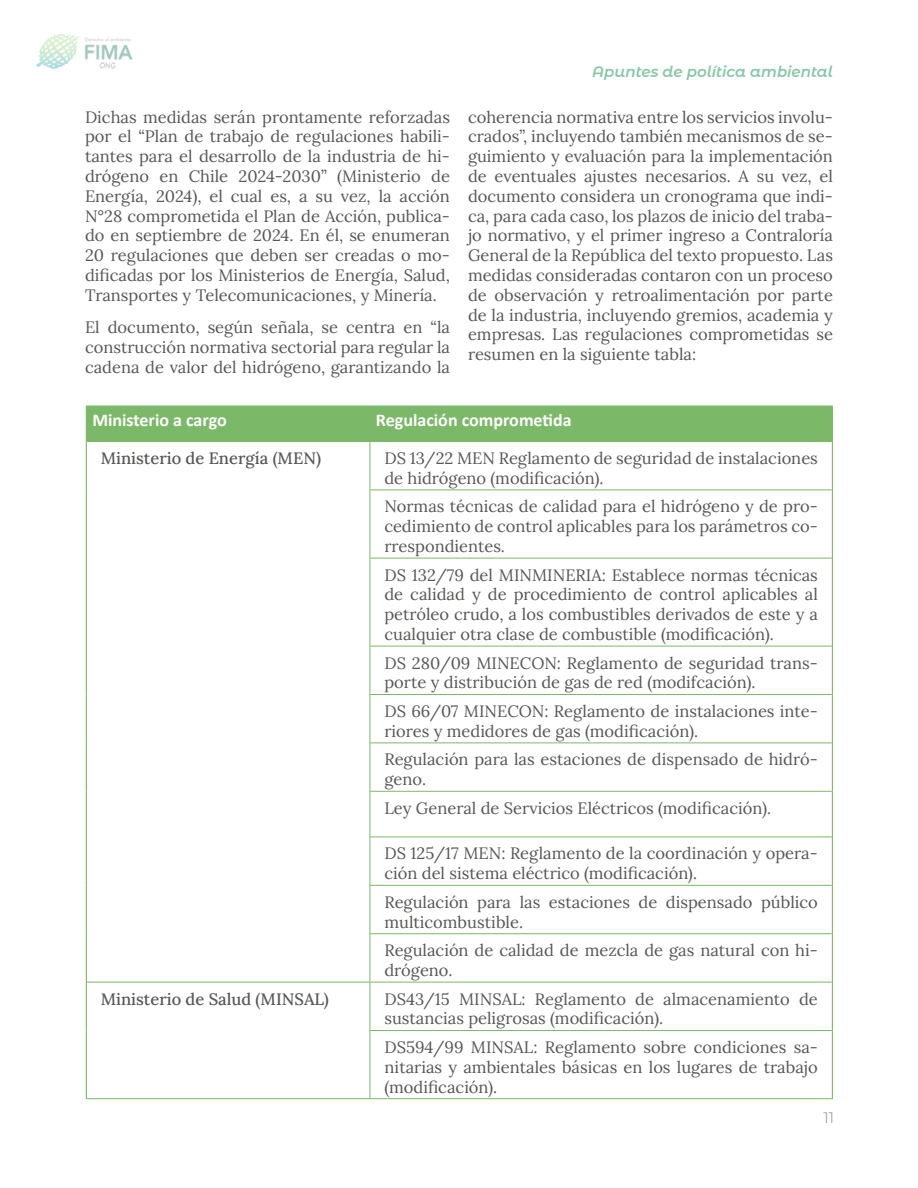
<style>
.page{position:relative;width:918px;height:1188px;background:#fff}
.page>*{position:absolute;margin:0;border:0;box-sizing:border-box;transform-origin:0 0}
.t1{font:700 18px "Calibri";color:#fff}
.t2{font:16.5px/19.8px "Lora";color:#575756}
.t3{font:500 16.5px "Lora";color:#575756}
.t4{font:italic 600 15px "Montserrat Alternates";color:#85c7a7}
.t5{font:300 15px "Montserrat Alternates";color:#878787}
</style>
<div class="page">
<img style="left:36px;top:34px;width:97px;height:35px">
<div style="left:87px;top:407px;width:745px;height:34px;background:#7bb868"></div>
<hr style="left:370px;top:407px;width:1px;height:34px;background:#7bb868">
<hr style="left:87px;top:441px;width:283px;height:1px;background:#7bb868">
<hr style="left:370px;top:441px;width:462px;height:1px;background:#7bb868">
<hr style="left:370px;top:442px;width:1px;height:48px;background:#7bb868">
<hr style="left:370px;top:490px;width:462px;height:1px;background:#7bb868">
<hr style="left:370px;top:490px;width:1px;height:68px;background:#7bb868">
<hr style="left:370px;top:558px;width:462px;height:1px;background:#7bb868">
<hr style="left:370px;top:558px;width:1px;height:88px;background:#7bb868">
<hr style="left:370px;top:646px;width:462px;height:1px;background:#7bb868">
<hr style="left:370px;top:646px;width:1px;height:48px;background:#7bb868">
<hr style="left:370px;top:694px;width:462px;height:1px;background:#7bb868">
<hr style="left:370px;top:695px;width:1px;height:48px;background:#7bb868">
<hr style="left:370px;top:743px;width:462px;height:1px;background:#7bb868">
<hr style="left:370px;top:743px;width:1px;height:48px;background:#7bb868">
<hr style="left:370px;top:791px;width:462px;height:1px;background:#7bb868">
<hr style="left:370px;top:792px;width:1px;height:45px;background:#7bb868">
<hr style="left:370px;top:837px;width:462px;height:1px;background:#7bb868">
<hr style="left:370px;top:837px;width:1px;height:48px;background:#7bb868">
<hr style="left:370px;top:885px;width:462px;height:1px;background:#7bb868">
<hr style="left:370px;top:886px;width:1px;height:47px;background:#7bb868">
<hr style="left:370px;top:933px;width:462px;height:1px;background:#7bb868">
<hr style="left:370px;top:934px;width:1px;height:48px;background:#7bb868">
<hr style="left:87px;top:982px;width:283px;height:1px;background:#7bb868">
<hr style="left:370px;top:982px;width:462px;height:1px;background:#7bb868">
<hr style="left:370px;top:982px;width:1px;height:48px;background:#7bb868">
<hr style="left:370px;top:1030px;width:462px;height:1px;background:#7bb868">
<hr style="left:370px;top:1031px;width:1px;height:67px;background:#7bb868">
<hr style="left:86px;top:1098px;width:284px;height:1px;background:#7bb868">
<hr style="left:370px;top:1098px;width:463px;height:1px;background:#7bb868">
<hr style="left:86px;top:441px;width:1px;height:49px;background:#7bb868">
<hr style="left:832px;top:441px;width:1px;height:49px;background:#7bb868">
<hr style="left:86px;top:490px;width:1px;height:68px;background:#7bb868">
<hr style="left:832px;top:490px;width:1px;height:68px;background:#7bb868">
<hr style="left:86px;top:558px;width:1px;height:88px;background:#7bb868">
<hr style="left:832px;top:558px;width:1px;height:88px;background:#7bb868">
<hr style="left:86px;top:646px;width:1px;height:48px;background:#7bb868">
<hr style="left:832px;top:646px;width:1px;height:48px;background:#7bb868">
<hr style="left:86px;top:694px;width:1px;height:49px;background:#7bb868">
<hr style="left:832px;top:694px;width:1px;height:49px;background:#7bb868">
<hr style="left:86px;top:743px;width:1px;height:48px;background:#7bb868">
<hr style="left:832px;top:743px;width:1px;height:48px;background:#7bb868">
<hr style="left:86px;top:791px;width:1px;height:46px;background:#7bb868">
<hr style="left:832px;top:791px;width:1px;height:46px;background:#7bb868">
<hr style="left:86px;top:837px;width:1px;height:48px;background:#7bb868">
<hr style="left:832px;top:837px;width:1px;height:48px;background:#7bb868">
<hr style="left:86px;top:885px;width:1px;height:49px;background:#7bb868">
<hr style="left:832px;top:885px;width:1px;height:49px;background:#7bb868">
<hr style="left:86px;top:934px;width:1px;height:48px;background:#7bb868">
<hr style="left:832px;top:934px;width:1px;height:48px;background:#7bb868">
<hr style="left:86px;top:982px;width:1px;height:49px;background:#7bb868">
<hr style="left:832px;top:982px;width:1px;height:49px;background:#7bb868">
<hr style="left:86px;top:1031px;width:1px;height:67px;background:#7bb868">
<hr style="left:832px;top:1031px;width:1px;height:67px;background:#7bb868">
<hr style="left:86px;top:405px;width:284px;height:2px;background:#7bb868">
<hr style="left:86px;top:407px;width:1px;height:34px;background:#7bb868">
<hr style="left:370px;top:405px;width:463px;height:2px;background:#7bb868">
<hr style="left:832px;top:407px;width:1px;height:34px;background:#7bb868">
<p class="t2" style="left:85px;top:106px;width:366px;text-align:justify">Dichas medidas serán prontamente reforzadas por el “Plan de trabajo de regulaciones habili&shy;tantes para el desarrollo de la industria de hi&shy;drógeno en Chile 2024-2030” (Ministerio de Energía, 2024), el cual es, a su vez, la acción N°28 comprometida el Plan de Acción, publica&shy;do en septiembre de 2024. En él, se enumeran 20 regulaciones que deben ser creadas o mo&shy;dificadas por los Ministerios de Energía, Salud, Transportes y Telecomunicaciones, y Minería.</p>
<p class="t2" style="left:85px;top:317px;width:366px;text-align:justify">El documento, según señala, se centra en “la construcción normativa sectorial para regular la cadena de valor del hidrógeno, garantizando la</p>
<p class="t4" style="left:592px;top:61px;width:242px">Apuntes de política ambiental</p>
<p class="t2" style="left:468px;top:106px;width:366px;text-align:justify">coherencia normativa entre los servicios involu&shy;crados”, incluyendo también mecanismos de se&shy;guimiento y evaluación para la implementación de eventuales ajustes necesarios. A su vez, el documento considera un cronograma que indi&shy;ca, para cada caso, los plazos de inicio del traba&shy;jo normativo, y el primer ingreso a Contraloría General de la República del texto propuesto. Las medidas consideradas contaron con un proceso de observación y retroalimentación por parte de la industria, incluyendo gremios, academia y empresas. Las regulaciones comprometidas se resumen en la siguiente tabla:</p>
<p class="t1" style="left:92px;top:407px;width:136px">Ministerio a cargo</p>
<p class="t1" style="left:376px;top:407px;width:197px">Regulación comprometida</p>
<p class="t3" style="left:101px;top:446px;width:222px">Ministerio de Energía (MEN)</p>
<p class="t2" style="left:384px;top:447px;width:435px">DS 13/22 MEN Reglamento de seguridad de instalaciones de hidrógeno (modificación).</p>
<p class="t2" style="left:384px;top:496px;width:435px;text-align:justify">Normas técnicas de calidad para el hidrógeno y de pro&shy;cedimiento de control aplicables para los parámetros co&shy;rrespondientes.</p>
<p class="t2" style="left:384px;top:564px;width:435px;text-align:justify">DS 132/79 del MINMINERIA: Establece normas técnicas de calidad y de procedimiento de control aplicables al petróleo crudo, a los combustibles derivados de este y a cualquier otra clase de combustible (modificación).</p>
<p class="t2" style="left:384px;top:652px;width:435px">DS 280/09 MINECON: Reglamento de seguridad trans&shy;porte y distribución de gas de red (modifcación).</p>
<p class="t2" style="left:384px;top:700px;width:435px">DS 66/07 MINECON: Reglamento de instalaciones inte&shy;riores y medidores de gas (modificación).</p>
<p class="t2" style="left:384px;top:749px;width:435px">Regulación para las estaciones de dispensado de hidró&shy;geno.</p>
<p class="t2" style="left:384px;top:797px;width:388px">Ley General de Servicios Eléctricos (modificación).</p>
<p class="t2" style="left:384px;top:843px;width:435px">DS 125/17 MEN: Reglamento de la coordinación y opera&shy;ción del sistema eléctrico (modificación).</p>
<p class="t2" style="left:384px;top:891px;width:435px">Regulación para las estaciones de dispensado público multicombustible.</p>
<p class="t2" style="left:384px;top:939px;width:435px">Regulación de calidad de mezcla de gas natural con hi&shy;drógeno.</p>
<p class="t3" style="left:101px;top:986px;width:230px">Ministerio de Salud (MINSAL)</p>
<p class="t2" style="left:384px;top:988px;width:435px">DS43/15 MINSAL: Reglamento de almacenamiento de sustancias peligrosas (modificación).</p>
<p class="t2" style="left:384px;top:1036px;width:435px;text-align:justify">DS594/99 MINSAL: Reglamento sobre condiciones sa&shy;nitarias y ambientales básicas en los lugares de trabajo (modificación).</p>
<p class="t5" style="left:824px;top:1108px;width:12px">11</p>
</div>
